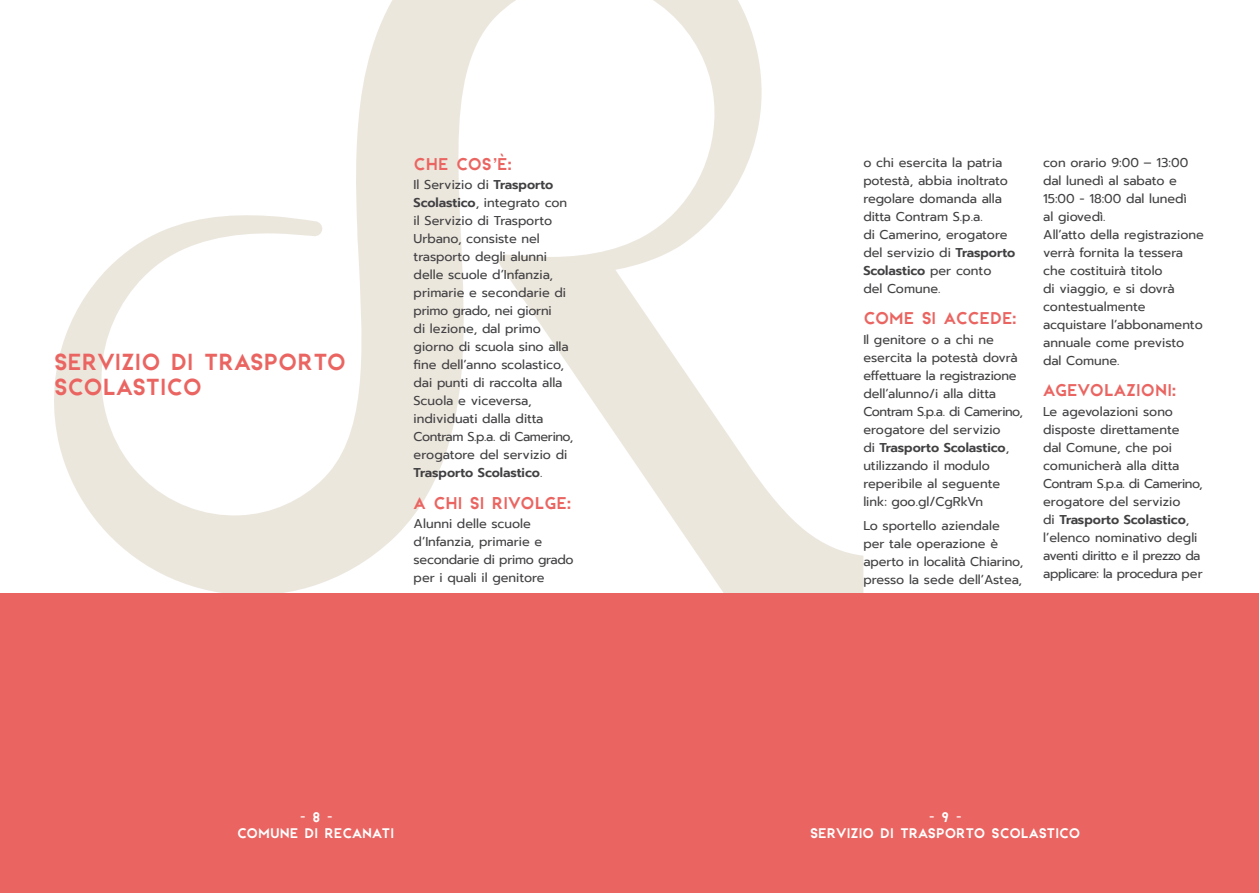
<style>
.page{position:relative;width:1259px;height:893px;background:#fff}
.page>*{position:absolute;margin:0;border:0;box-sizing:border-box;transform-origin:0 0}
.t1{font:22.5px/25.5px "Ziamimi";color:#ea6561}
.t2{font:16.5px "Ziamimi";color:#ea6561}
.t3{font:13.5px/16.2px "Ziamimi";color:#fff;text-align:center}
.t4{font:12.75px/18px "Prompt";color:#414042}
.s1{font-weight:600}
</style>
<div class="page">
<svg style="left:54px;top:0;width:809px;height:593px"></svg>
<div style="left:0;top:593px;width:1259px;height:300px;background:#ea6561"></div>
<h1 class="t1" style="left:54px;top:349px;width:294px">SERVIZIO DI TRASPORTO<br>SCOLASTICO</h1>
<p class="t2" style="left:414px;top:153px;width:100px">CHE COS’È:</p>
<p class="t4" style="left:414px;top:176px;width:161px">Il Servizio di <span class="s1">Trasporto<br>Scolastico</span>, integrato con il Servizio di Trasporto<br>Urbano, consiste nel trasporto degli alunni delle scuole d’Infanzia, primarie e secondarie di primo grado, nei giorni<br>di lezione, dal primo giorno di scuola sino alla fine dell’anno scolastico, dai punti di raccolta alla<br>Scuola e viceversa, individuati dalla ditta<br>Contram S.p.a. di Camerino, erogatore del servizio di<br><span class="s1">Trasporto Scolastico</span>.</p>
<p class="t2" style="left:414px;top:492px;width:159px">A CHI SI RIVOLGE:</p>
<p class="t4" style="left:414px;top:515px;width:161px">Alunni delle scuole d’Infanzia, primarie e secondarie di primo grado per i quali il genitore</p>
<p class="t4" style="left:863px;top:153px;width:154px">o chi esercita la patria potestà, abbia inoltrato regolare domanda alla ditta Contram S.p.a.<br>di Camerino, erogatore del servizio di <span class="s1">Trasporto<br>Scolastico</span> per conto<br>del Comune.</p>
<p class="t2" style="left:863px;top:308px;width:155px">COME SI ACCEDE:</p>
<p class="t4" style="left:863px;top:330px;width:161px">Il genitore o a chi ne esercita la potestà dovrà effettuare la registrazione dell’alunno/i alla ditta<br>Contram S.p.a. di Camerino, erogatore del servizio<br>di <span class="s1">Trasporto Scolastico</span>, utilizzando il modulo reperibile al seguente link: goo.gl/CgRkVn</p>
<p class="t4" style="left:863px;top:516px;width:161px">Lo sportello aziendale per tale operazione è aperto in località Chiarino, presso la sede dell’Astea,</p>
<p class="t4" style="left:1043px;top:153px;width:162px">con orario 9:00 – 13:00 dal lunedì al sabato e<br>15:00 - 18:00 dal lunedì<br>al giovedì.<br>All’atto della registrazione verrà fornita la tessera che costituirà titolo<br>di viaggio, e si dovrà contestualmente acquistare l’abbonamento annuale come previsto dal Comune.</p>
<p class="t2" style="left:1043px;top:380px;width:135px">AGEVOLAZIONI:</p>
<p class="t4" style="left:1043px;top:402px;width:161px">Le agevolazioni sono disposte direttamente<br>dal Comune, che poi comunicherà alla ditta<br>Contram S.p.a. di Camerino, erogatore del servizio<br>di <span class="s1">Trasporto Scolastico</span>, l’elenco nominativo degli aventi diritto e il prezzo da applicare: la procedura per</p>
<p class="t3" style="left:237px;top:809px;width:159px">- 8 -<br>COMUNE DI RECANATI</p>
<p class="t3" style="left:810px;top:809px;width:272px">- 9 -<br>SERVIZIO DI TRASPORTO SCOLASTICO</p>
</div>
